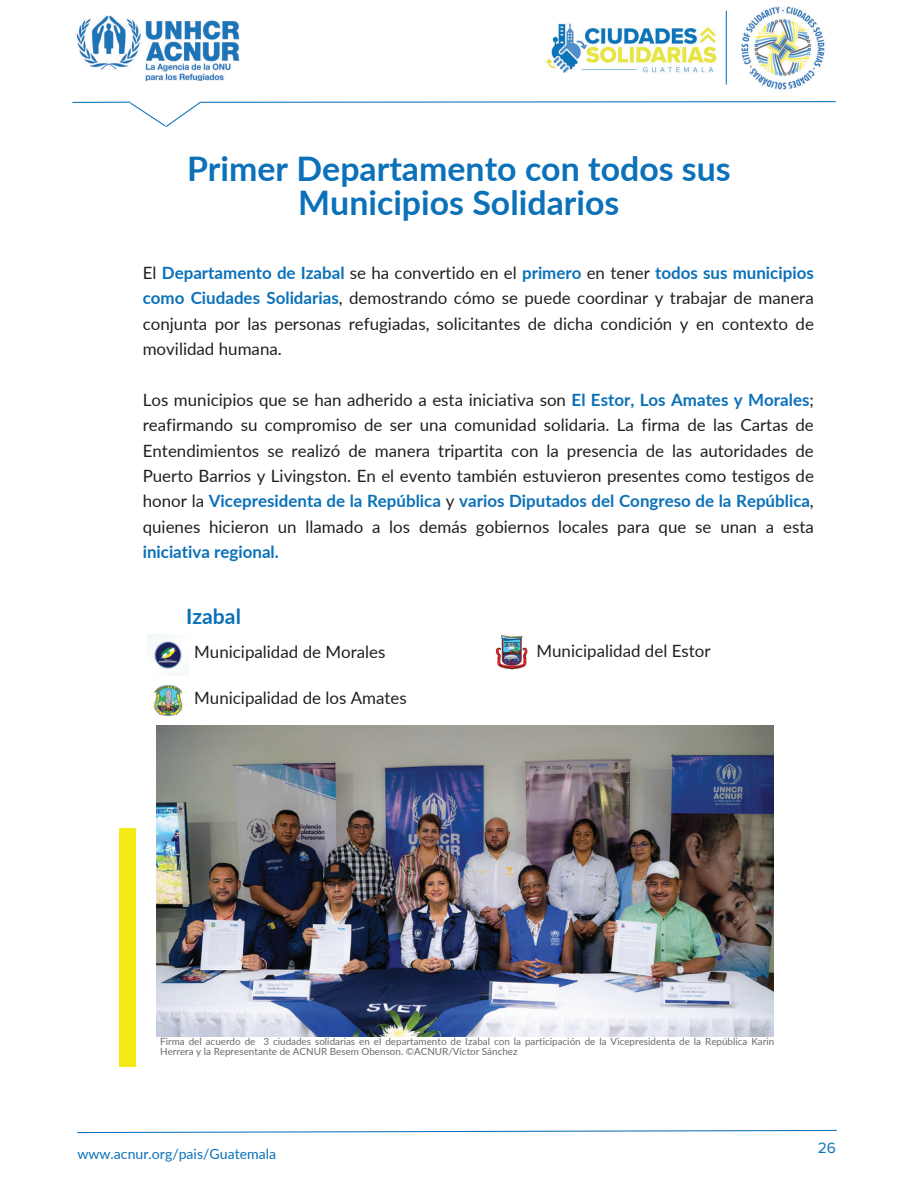
<style>
.page{position:relative;width:918px;height:1188px;background:#fff}
.page>*{position:absolute;margin:0;border:0;box-sizing:border-box;transform-origin:0 0}
.t1{font:700 33.9px/33.9px "Lato";color:#0b71b9;text-align:center}
.t2{font:700 21.15px "Lato";color:#0b71b9}
.t3{font:16.95px/25.3px "Lato";color:#231f20;text-align:justify}
.t4{font:700 16.95px "Lato";color:#0b71b9}
.t5{font:15.45px "Proxima Nova";color:#0b71b9}
.t6{font:14.1px "Lato";color:#0b71b9}
.t7{font:9.9px/9.9px "Lato";color:#696a6d}
.s1{font-weight:700;color:#0b71b9}
</style>
<div class="page">
<hr style="left:73px;top:102px;width:57px;height:1px;background:#0b71b9">
<svg style="left:129px;top:101px;width:707px;height:26px"></svg>
<svg style="left:77px;top:1129px;width:760px;height:5px"></svg>
<img style="left:76px;top:16px;width:164px;height:65px">
<img style="left:545px;top:23px;width:172px;height:50px">
<img style="left:741px;top:6px;width:84px;height:84px">
<hr style="left:726px;top:11px;width:1px;height:74px;background:#0b71b9">
<div style="left:119px;top:829px;width:17px;height:238px;background:#f4eb16"></div>
<img style="left:156px;top:725px;width:618px;height:311px">
<img style="left:496px;top:634px;width:32px;height:36px">
<img style="left:147px;top:634px;width:42px;height:42px">
<img style="left:153px;top:685px;width:30px;height:32px">
<h1 class="t1" style="left:187px;top:151px;width:545px">Primer Departamento con todos sus<br>Municipios Solidarios</h1>
<p class="t3" style="left:143px;top:260px;width:673px">El <span class="s1">Departamento de Izabal</span> se ha convertido en el <span class="s1">primero</span> en tener <span class="s1">todos sus municipios como Ciudades Solidarias</span>, demostrando cómo se puede coordinar y trabajar de manera conjunta por las personas refugiadas, solicitantes de dicha condición y en contexto de movilidad humana.</p>
<p class="t3" style="left:143px;top:387px;width:673px">Los municipios que se han adherido a esta iniciativa son <span class="s1">El Estor, Los Amates y Morales</span>; reafirmando su compromiso de ser una comunidad solidaria. La firma de las Cartas de Entendimientos se realizó de manera tripartita con la presencia de las autoridades de Puerto Barrios y Livingston. En el evento también estuvieron presentes como testigos de honor la <span class="s1">Vicepresidenta de la República</span> y <span class="s1">varios Diputados del Congreso de la República</span>, quienes hicieron un llamado a los demás gobiernos locales para que se unan a esta</p>
<p class="t4" style="left:143px;top:542px;width:138px">iniciativa regional.</p>
<p class="t2" style="left:186px;top:603px;width:56px">Izabal</p>
<p class="t3" style="left:194px;top:639px;width:193px">Municipalidad de Morales</p>
<p class="t3" style="left:194px;top:685px;width:214px">Municipalidad de los Amates</p>
<p class="t3" style="left:536px;top:638px;width:176px">Municipalidad del Estor</p>
<p class="t7" style="left:160px;top:1037px;width:616px">Firma del acuerdo de 3 ciudades solidarias en el departamento de Izabal con la participación de la Vicepresidenta de la República Karin<br>Herrera y la Representante de ACNUR Besem Obenson. ©ACNUR/Víctor Sánchez</p>
<p class="t6" style="left:77px;top:1145px;width:200px">www.acnur.org/pais/Guatemala</p>
<p class="t5" style="left:818px;top:1139px;width:20px">26</p>
</div>
